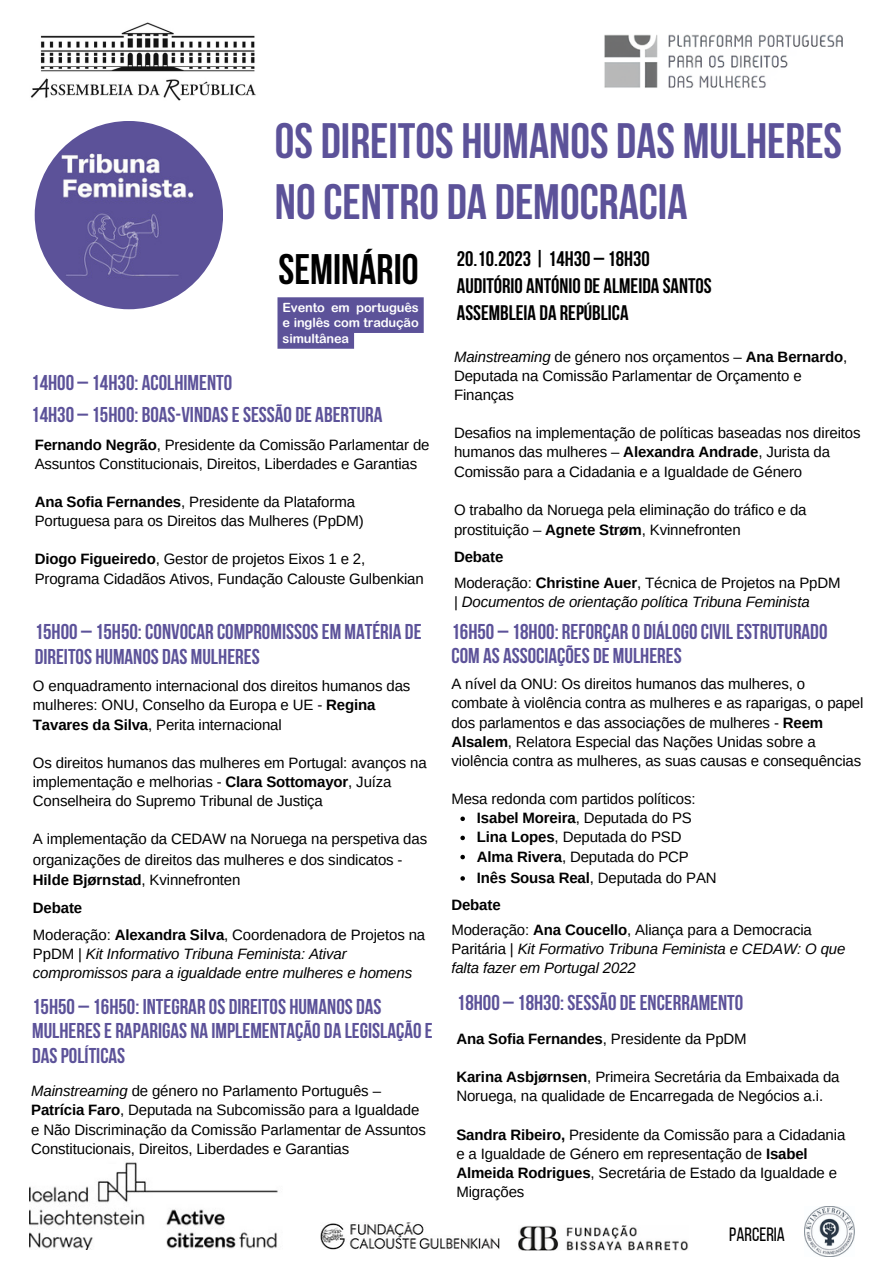
<style>
.page{position:relative;width:894px;height:1264px;background:#fff}
.page>*{position:absolute;margin:0;border:0;box-sizing:border-box;transform-origin:0 0}
.t1{font:700 49.5px/61.8px "Bebas Neue";color:#5c5299}
.t2{font:700 42.45px "Bebas Neue";color:#000}
.t3{font:700 21.3px/24.8px "Bebas Neue";color:#5c5299}
.t4{font:700 21px "Bebas Neue";color:#000}
.t5{font:19.2px "Bebas Neue";color:#000}
.t6{font:15px/19.2px "Arimo";letter-spacing:-.01em;color:#000}
.t7{font:italic 15px/19.2px "Arimo";letter-spacing:-.01em;color:#000}
.t8{font:700 15px "Arimo";letter-spacing:-.01em;color:#000}
.t9{font:12.75px/15.8px "Arial Rounded MT Bold";letter-spacing:-.01em;color:#fff;text-align:justify}
.s1{font-weight:700}
.s2{font-style:normal}
.s3{font-weight:700;font-style:normal}
.s4{font-style:italic}
.s5{font-weight:400}
</style>
<div class="page">
<div style="left:35px;top:121px;width:188px;height:188px;background:#5c5299;border-radius:50%"></div>
<img style="left:61px;top:153px;width:133px;height:124px">
<img style="left:30px;top:22px;width:226px;height:79px">
<img style="left:29px;top:1162px;width:249px;height:86px">
<img style="left:804px;top:1206px;width:50px;height:50px">
<img style="left:518px;top:1225px;width:170px;height:25px">
<img style="left:321px;top:1222px;width:178px;height:27px">
<img style="left:604px;top:34px;width:239px;height:54px">
<svg style="left:460px;top:816px;width:5px;height:5px"></svg>
<svg style="left:460px;top:835px;width:5px;height:5px"></svg>
<svg style="left:460px;top:854px;width:5px;height:5px"></svg>
<svg style="left:460px;top:876px;width:5px;height:4px"></svg>
<svg style="left:277px;top:297px;width:146px;height:52px;background:#756da9"></svg>
<p class="t1" style="left:275px;top:114px;width:568px">OS DIREITOS HUMANOS DAS MULHERES<br>NOCENTRO DA DEMOCRACIA</p>
<p class="t4" style="left:457px;top:250px;width:194px">20.10.2023 | 14H30 – 18H30</p>
<p class="t4" style="left:457px;top:277px;width:256px">AUDITÓRIO ANTÓNIO DE ALMEIDA SANTOS</p>
<p class="t4" style="left:457px;top:304px;width:173px">ASSEMBLEIA DA REPÚBLICA</p>
<p class="t2" style="left:278px;top:252px;width:141px">SEMINÁRIO</p>
<p class="t9" style="left:282px;top:299px;width:138px">Evento em português e inglês com tradução simultânea</p>
<p class="t3" style="left:31px;top:372px;width:202px">14H00 – 14H30: ACOLHIMENTO</p>
<p class="t3" style="left:31px;top:404px;width:353px">14H30 – 15H00: BOAS-VINDASESESSÃO DE ABERTURA</p>
<p class="t6" style="left:35px;top:435px;width:396px"><span class="s1">Fernando Negrão</span>, Presidente da Comissão Parlamentar de<br>Assuntos Constitucionais, Direitos, Liberdades e Garantias</p>
<p class="t6" style="left:35px;top:492px;width:330px"><span class="s1">Ana Sofia Fernandes</span>, Presidente da Plataforma<br>Portuguesa para os Direitos das Mulheres (PpDM)</p>
<p class="t6" style="left:35px;top:549px;width:390px"><span class="s1">Diogo Figueiredo</span>, Gestor de projetos Eixos 1 e 2,<br>Programa Cidadãos Ativos, Fundação Calouste Gulbenkian</p>
<p class="t3" style="left:35px;top:621px;width:388px">15H00 – 15H50: CONVOCAR COMPROMISSOSEM MATÉRIA DE<br>DIREITOS HUMANOS DAS MULHERES</p>
<p class="t6" style="left:33px;top:676px;width:379px">O enquadramento internacional dos direitos humanos das mulheres: ONU, Conselho da Europa e UE - <span class="s1">Regina<br>Tavares da Silva</span>, Perita internacional</p>
<p class="t6" style="left:33px;top:753px;width:395px">Os direitos humanos das mulheres em Portugal: avanços na implementação e melhorias - <span class="s1">Clara Sottomayor</span>, Juíza<br>Conselheira do Supremo Tribunal de Justiça</p>
<p class="t6" style="left:33px;top:829px;width:395px;line-height:20.2px">A implementação da CEDAW na Noruega na perspetiva das organizações de direitos das mulheres e dos sindicatos -<br><span class="s1">Hilde Bjørnstad</span>, Kvinnefronten</p>
<p class="t8" style="left:33px;top:899px;width:51px">Debate</p>
<p class="t7" style="left:33px;top:925px;width:394px"><span class="s2">Moderação:</span> <span class="s3">Alexandra Silva</span><span class="s2">, Coordenadora de Projetos na<br>PpDM |</span> Kit Informativo Tribuna Feminista: Ativar compromissos para a igualdade entre mulheres e homens</p>
<p class="t6" style="left:454px;top:347px;width:394px"><span class="s4">Mainstreaming</span> de género nos orçamentos – <span class="s1">Ana Bernardo</span>,<br>Deputada na Comissão Parlamentar de Orçamento e<br>Finanças</p>
<p class="t6" style="left:454px;top:423px;width:408px">Desafios na implementação de políticas baseadas nos direitos humanos das mulheres – <span class="s1">Alexandra Andrade</span>, Jurista da<br>Comissão para a Cidadania e a Igualdade de Género</p>
<p class="t6" style="left:454px;top:499px;width:354px;line-height:20.2px">O trabalho da Noruega pela eliminação do tráfico e da prostituição – <span class="s1">Agnete Strøm</span>, Kvinnefronten</p>
<p class="t8" style="left:454px;top:548px;width:51px">Debate</p>
<p class="t6" style="left:454px;top:573px;width:388px">Moderação: <span class="s1">Christine Auer</span>, Técnica de Projetos na PpDM</p>
<p class="t7" style="left:454px;top:592px;width:357px"><span class="s2">|</span> Documentos de orientação política Tribuna Feminista</p>
<p class="t3" style="left:451px;top:621px;width:377px">16H50 – 18H00: REFORÇAR O DIÁLOGOCIVILESTRUTURADO<br>COM AS ASSOCIAÇÕES DE MULHERES</p>
<p class="t6" style="left:451px;top:674px;width:413px">A nível da ONU: Os direitos humanos das mulheres, o combate à violência contra as mulheres e as raparigas, o papel dos parlamentos e das associações de mulheres - <span class="s1">Reem Alsalem</span>, Relatora Especial das Nações Unidas sobre a violência contra as mulheres, as suas causas e consequências</p>
<p class="t6" style="left:451px;top:789px;width:245px">Mesa redonda com partidos políticos:</p>
<p class="t8" style="left:477px;top:809px;width:216px">Isabel Moreira<span class="s5">, Deputada do PS</span></p>
<p class="t6" style="left:477px;top:827px;width:206px"><span class="s1">Lina Lopes</span>, Deputada do PSD</p>
<p class="t6" style="left:477px;top:846px;width:213px"><span class="s1">Alma Rivera</span>, Deputada do PCP</p>
<p class="t6" style="left:477px;top:868px;width:241px"><span class="s1">Inês Sousa Real</span>, Deputada do PAN</p>
<p class="t8" style="left:451px;top:896px;width:51px">Debate</p>
<p class="t7" style="left:451px;top:919px;width:395px"><span class="s2">Moderação:</span> <span class="s3">Ana Coucello</span><span class="s2">, Aliança para a Democracia<br>Paritária |</span> Kit Formativo Tribuna Feminista e CEDAW: O que falta fazer em Portugal 2022</p>
<p class="t3" style="left:32px;top:995px;width:351px">15H50 – 16H50: INTEGRAR OS DIREITOS HUMANOS DAS</p>
<p class="t3" style="left:457px;top:992px;width:288px">18H00 – 18H30: SESSÃO DEENCERRAMENTO</p>
<p class="t3" style="left:32px;top:1020px;width:402px">MULHERESE RAPARIGAS NA IMPLEMENTAÇÃO DA LEGISLAÇÃOE<br>DASPOLÍTICAS</p>
<p class="t6" style="left:31px;top:1081px;width:396px"><span class="s4">Mainstreaming</span> de género no Parlamento Português – <span class="s1">Patrícia Faro</span>, Deputada na Subcomissão para a Igualdade e Não Discriminação da Comissão Parlamentar de Assuntos Constitucionais, Direitos, Liberdades e Garantias</p>
<p class="t8" style="left:456px;top:1030px;width:292px">Ana Sofia Fernandes<span class="s5">, Presidente da PpDM</span></p>
<p class="t6" style="left:456px;top:1067px;width:384px"><span class="s1">Karina Asbjørnsen</span>, Primeira Secretária da Embaixada da<br>Noruega, na qualidade de Encarregada de Negócios a.i.</p>
<p class="t6" style="left:456px;top:1124px;width:390px"><span class="s1">Sandra Ribeiro,</span> Presidente da Comissão para a Cidadania e a Igualdade de Género em representação de <span class="s1">Isabel Almeida Rodrigues</span>, Secretária de Estado da Igualdade e Migrações</p>
<p class="t5" style="left:729px;top:1226px;width:57px">PARCERIA</p>
</div>
